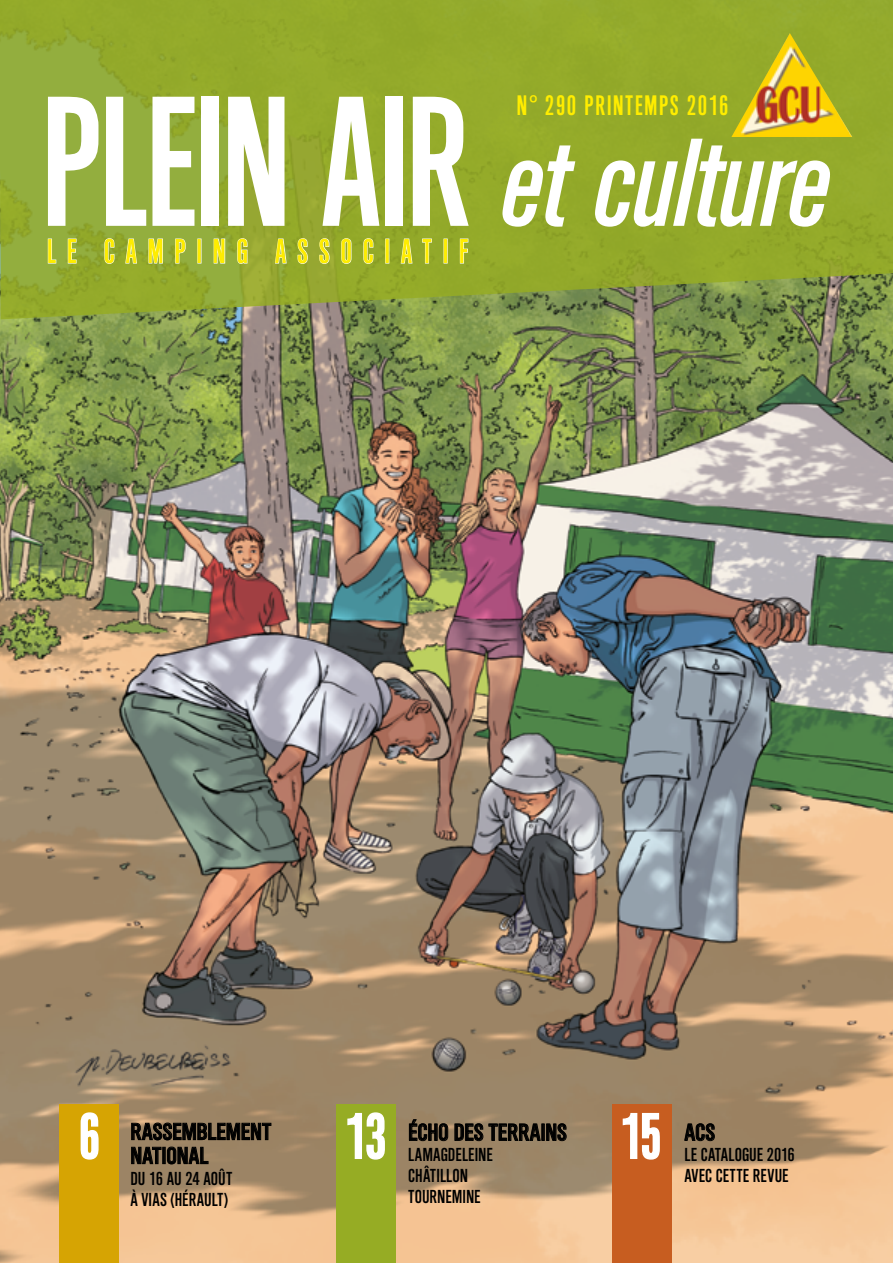
<style>
.page{position:relative;width:893px;height:1263px;background:#fff}
.page>*{position:absolute;margin:0;border:0;box-sizing:border-box;transform-origin:0 0}
.t1{font:119.25px "Cg Alpin Gth No 2 It";letter-spacing:-.015em;color:#fff}
.t2{font:61.2px "Cg Alpin Gth No 1";color:#fff}
.t3{font:33px "Cg Alpin Gth No 1";letter-spacing:.32em;color:#ffed00}
.t4{font:27px "Cg Alpin Gth No 1";letter-spacing:.04em;color:#ffed00}
.t5{font:22.5px/24px "Cg Alpin Gth No 3";letter-spacing:.005em;color:#000}
.t6{font:18px/21px "Cg Alpin Gth No 2";letter-spacing:.005em;color:#000}
.s1{font-family:"Cg Alpin Gth No 1";font-size:177.3px}
</style>
<div class="page">
<img style="left:0;top:319px;width:893px;height:944px">
<div style="left:60px;top:1105px;width:59px;height:158px;background:#d6a403"></div>
<div style="left:336px;top:1105px;width:59px;height:158px;background:#96ac24"></div>
<div style="left:612px;top:1105px;width:60px;height:158px;background:#c75d20"></div>
<svg style="left:131px;top:1122px;width:141px;height:18px;background:#5f503d"></svg>
<svg style="left:131px;top:1146px;width:78px;height:18px"></svg>
<svg style="left:409px;top:1119px;width:39px;height:22px"></svg>
<svg style="left:454px;top:1123px;width:113px;height:18px;background:#60523f"></svg>
<svg style="left:684px;top:1123px;width:31px;height:18px"></svg>
<svg style="left:80px;top:1112px;width:19px;height:48px"></svg>
<svg style="left:347px;top:1112px;width:38px;height:48px"></svg>
<svg style="left:622px;top:1112px;width:38px;height:48px"></svg>
<svg style="left:0;top:0;width:893px;height:319px;background:#91a730"></svg>
<img style="left:731px;top:33px;width:121px;height:104px">
<svg style="left:48px;top:238px;width:9px;height:26px"></svg>
<svg style="left:68px;top:238px;width:9px;height:26px"></svg>
<svg style="left:104px;top:238px;width:11px;height:26px"></svg>
<svg style="left:125px;top:238px;width:12px;height:26px"></svg>
<svg style="left:148px;top:238px;width:15px;height:26px"></svg>
<svg style="left:175px;top:238px;width:11px;height:26px"></svg>
<svg style="left:213px;top:238px;width:12px;height:26px"></svg>
<svg style="left:237px;top:238px;width:11px;height:26px"></svg>
<svg style="left:275px;top:238px;width:12px;height:26px"></svg>
<svg style="left:297px;top:238px;width:11px;height:26px"></svg>
<svg style="left:319px;top:238px;width:11px;height:26px"></svg>
<svg style="left:341px;top:238px;width:11px;height:26px"></svg>
<svg style="left:363px;top:238px;width:11px;height:26px"></svg>
<svg style="left:401px;top:238px;width:12px;height:26px"></svg>
<svg style="left:422px;top:238px;width:10px;height:26px"></svg>
<svg style="left:460px;top:238px;width:9px;height:26px"></svg>
<h3 class="t4" style="left:517px;top:90px;width:214px">N° 290 PRINTEMPS 2016</h3>
<h1 class="t1" style="left:39px;top:113px;width:793px"><span class="s1">PLEIN AIR</span> et culture</h1>
<h3 class="t3" style="left:47px;top:232px;width:423px">LE CAMPING ASSOCIATIF</h3>
<h2 class="t2" style="left:78px;top:1100px;width:24px">6</h2>
<h2 class="t2" style="left:344px;top:1100px;width:44px">13</h2>
<h2 class="t2" style="left:620px;top:1100px;width:44px">15</h2>
<p class="t5" style="left:408px;top:1120px;width:160px">ÉCHO DES TERRAINS</p>
<p class="t6" style="left:408px;top:1144px;width:86px">LAMAGDELEINE<br>CHÂTILLON<br>TOURNEMINE</p>
<p class="t5" style="left:130px;top:1120px;width:142px">RASSEMBLEMENT<br>NATIONAL</p>
<p class="t6" style="left:130px;top:1168px;width:103px">DU 16 AU 24 AOÛT<br>À VIAS (HÉRAULT)</p>
<p class="t5" style="left:685px;top:1120px;width:32px">ACS</p>
<p class="t6" style="left:685px;top:1144px;width:112px">LE CATALOGUE 2016<br>AVEC CETTE REVUE</p>
</div>
